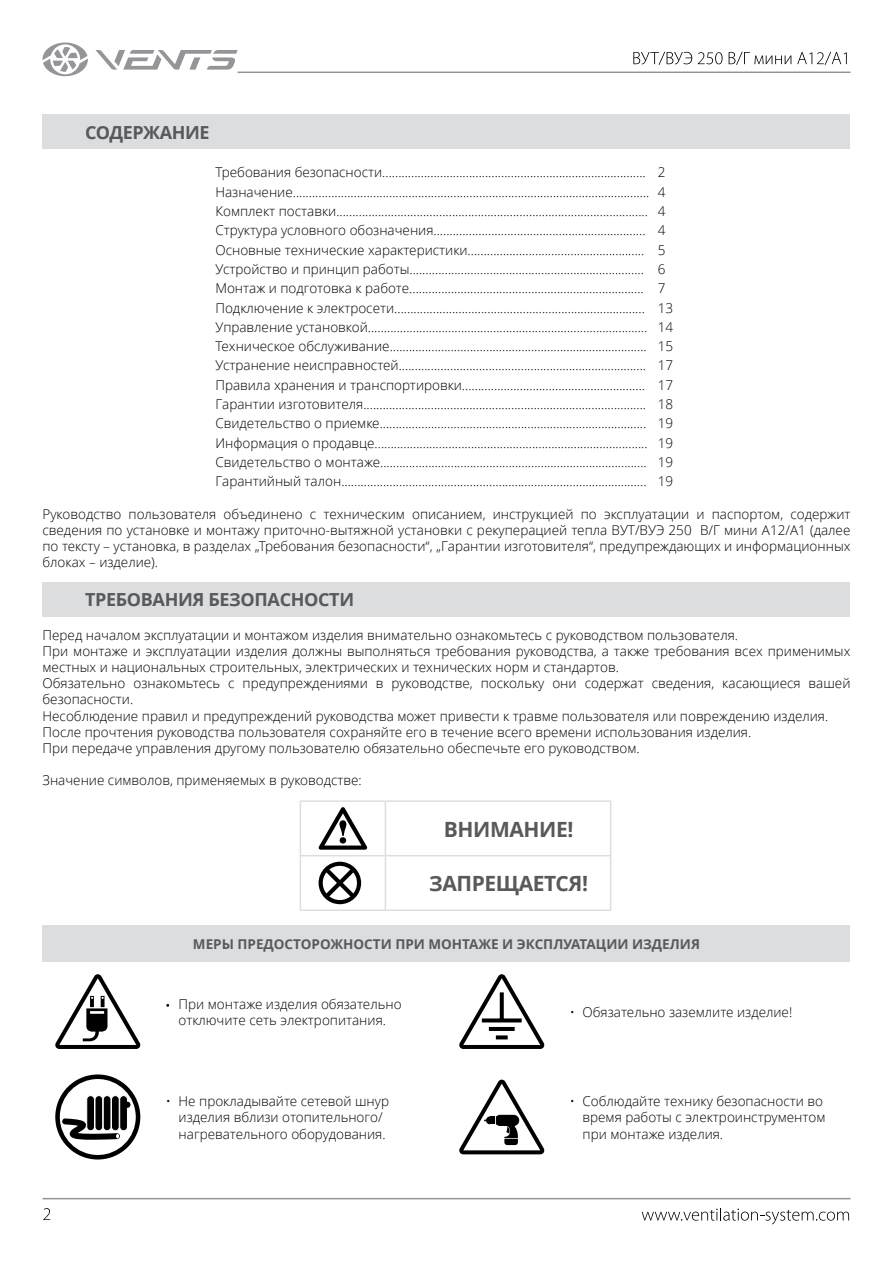
<style>
.page{position:relative;width:893px;height:1263px;background:#fff}
.page>*{position:absolute;margin:0;border:0;box-sizing:border-box;transform-origin:0 0}
.t1{font:700 21px "Open Sans";letter-spacing:-.02em;color:#58595b}
.t2{font:700 18px "Open Sans";letter-spacing:-.02em;color:#58595b}
.t3{font:300 13.5px/19.4px "Open Sans";color:#000}
.t4{font:700 13.5px "Open Sans";color:#58595b}
</style>
<div class="page">
<svg style="left:43px;top:1208px;width:7px;height:12px"></svg>
<hr style="left:43px;top:1198px;width:807px;height:1px;background:#939598">
<hr style="left:238px;top:72px;width:612px;height:1px;background:#939598">
<svg style="left:633px;top:52px;width:59px;height:13px"></svg>
<svg style="left:698px;top:52px;width:24px;height:12px"></svg>
<svg style="left:729px;top:52px;width:62px;height:13px"></svg>
<svg style="left:797px;top:52px;width:50px;height:13px"></svg>
<svg style="left:95px;top:50px;width:143px;height:20px"></svg>
<svg style="left:43px;top:43px;width:45px;height:33px"></svg>
<svg style="left:642px;top:1208px;width:207px;height:16px"></svg>
<hr style="left:300px;top:800px;width:85px;height:2px;background:#dcddde">
<hr style="left:300px;top:802px;width:1px;height:53px;background:#dcddde">
<hr style="left:385px;top:800px;width:226px;height:2px;background:#dcddde">
<hr style="left:385px;top:802px;width:1px;height:53px;background:#dcddde">
<hr style="left:610px;top:802px;width:1px;height:53px;background:#dcddde">
<hr style="left:300px;top:855px;width:85px;height:1px;background:#dcddde">
<hr style="left:300px;top:856px;width:1px;height:53px;background:#dcddde">
<hr style="left:385px;top:855px;width:226px;height:1px;background:#dcddde">
<hr style="left:385px;top:856px;width:1px;height:53px;background:#dcddde">
<hr style="left:610px;top:856px;width:1px;height:53px;background:#dcddde">
<hr style="left:300px;top:909px;width:85px;height:2px;background:#dcddde">
<hr style="left:385px;top:909px;width:226px;height:2px;background:#dcddde">
<svg style="left:319px;top:807px;width:48px;height:43px"></svg>
<svg style="left:319px;top:862px;width:42px;height:42px"></svg>
<div style="left:43px;top:115px;width:807px;height:34px;background:#dcddde"></div>
<div style="left:43px;top:582px;width:807px;height:34px;background:#dcddde"></div>
<div style="left:43px;top:925px;width:807px;height:36px;background:#dcddde"></div>
<svg style="left:55px;top:974px;width:85px;height:75px"></svg>
<svg style="left:459px;top:974px;width:85px;height:75px"></svg>
<svg style="left:500px;top:992px;width:4px;height:26px"></svg>
<svg style="left:482px;top:1018px;width:40px;height:4px"></svg>
<hr style="left:489px;top:1027px;width:26px;height:4px;background:#000">
<svg style="left:496px;top:1035px;width:12px;height:4px"></svg>
<svg style="left:55px;top:1074px;width:85px;height:85px"></svg>
<svg style="left:459px;top:1080px;width:85px;height:74px"></svg>
<h2 class="t2" style="left:85px;top:120px;width:126px">СОДЕРЖАНИЕ</h2>
<p class="t3" style="left:215px;top:162px;width:459px">Требования безопасности.................................................................................. 2<br>Назначение............................................................................................................... 4<br>Комплект поставки................................................................................................. 4<br>Структура условного обозначения.................................................................. 4<br>Основные технические характеристики....................................................... 5<br>Устройство и принцип работы......................................................................... 6<br>Монтаж и подготовка к работе......................................................................... 7<br>Подключение к электросети.............................................................................. 13<br>Управление установкой....................................................................................... 14<br>Техническое обслуживание................................................................................ 15<br>Устранение неисправностей............................................................................. 17<br>Правила хранения и транспортировки......................................................... 17<br>Гарантии изготовителя........................................................................................ 18<br>Свидетельство о приемке................................................................................... 19<br>Информация о продавце..................................................................................... 19<br>Свидетельство о монтаже................................................................................... 19<br>Гарантийный талон............................................................................................... 19</p>
<p class="t3" style="left:43px;top:505px;width:809px;line-height:16.2px;text-align:justify">Руководство пользователя объединено с техническим описанием, инструкцией по эксплуатации и паспортом, содержит сведения по установке и монтажу приточно-вытяжной установки с рекуперацией тепла ВУТ/ВУЭ 250 В/Г мини А12/A1 (далее по тексту – установка, в разделах „Требования безопасности“, „Гарантии изготовителя“, предупреждающих и информационных блоках – изделие).</p>
<h2 class="t2" style="left:85px;top:587px;width:271px">ТРЕБОВАНИЯ БЕЗОПАСНОСТИ</h2>
<p class="t3" style="left:43px;top:626px;width:809px;line-height:16.2px">Перед началом эксплуатации и монтажом изделия внимательно ознакомьтесь с руководством пользователя.<br>При монтаже и эксплуатации изделия должны выполняться требования руководства, а также требования всех применимых местных и национальных строительных, электрических и технических норм и стандартов.<br>Обязательно ознакомьтесь с предупреждениями в руководстве, поскольку они содержат сведения, касающиеся вашей безопасности.<br>Несоблюдение правил и предупреждений руководства может привести к травме пользователя или повреждению изделия.<br>После прочтения руководства пользователя сохраняйте его в течение всего времени использования изделия.<br>При передаче управления другому пользователю обязательно обеспечьте его руководством.</p>
<p class="t3" style="left:43px;top:770px;width:321px">Значение символов, применяемых в руководстве:</p>
<h1 class="t1" style="left:444px;top:814px;width:131px">ВНИМАНИЕ!</h1>
<h1 class="t1" style="left:429px;top:869px;width:160px">ЗАПРЕЩАЕТСЯ!</h1>
<p class="t4" style="left:193px;top:934px;width:508px">МЕРЫ ПРЕДОСТОРОЖНОСТИ ПРИ МОНТАЖЕ И ЭКСПЛУАТАЦИИ ИЗДЕЛИЯ</p>
<p class="t3" style="left:179px;top:995px;width:224px;line-height:16.2px">При монтаже изделия обязательно отключите сеть электропитания.</p>
<p class="t3" style="left:570px;top:1002px;width:224px">• Обязательно заземлите изделие!</p>
<p class="t3" style="left:179px;top:1093px;width:212px;line-height:16.2px;text-indent:-13px">• Не прокладывайте сетевой шнур изделия вблизи отопительного/ нагревательного оборудования.</p>
<p class="t3" style="left:583px;top:1093px;width:244px;line-height:16.2px;text-indent:-13px">• Соблюдайте технику безопасности во время работы с электроинструментом при монтаже изделия.</p>
</div>
